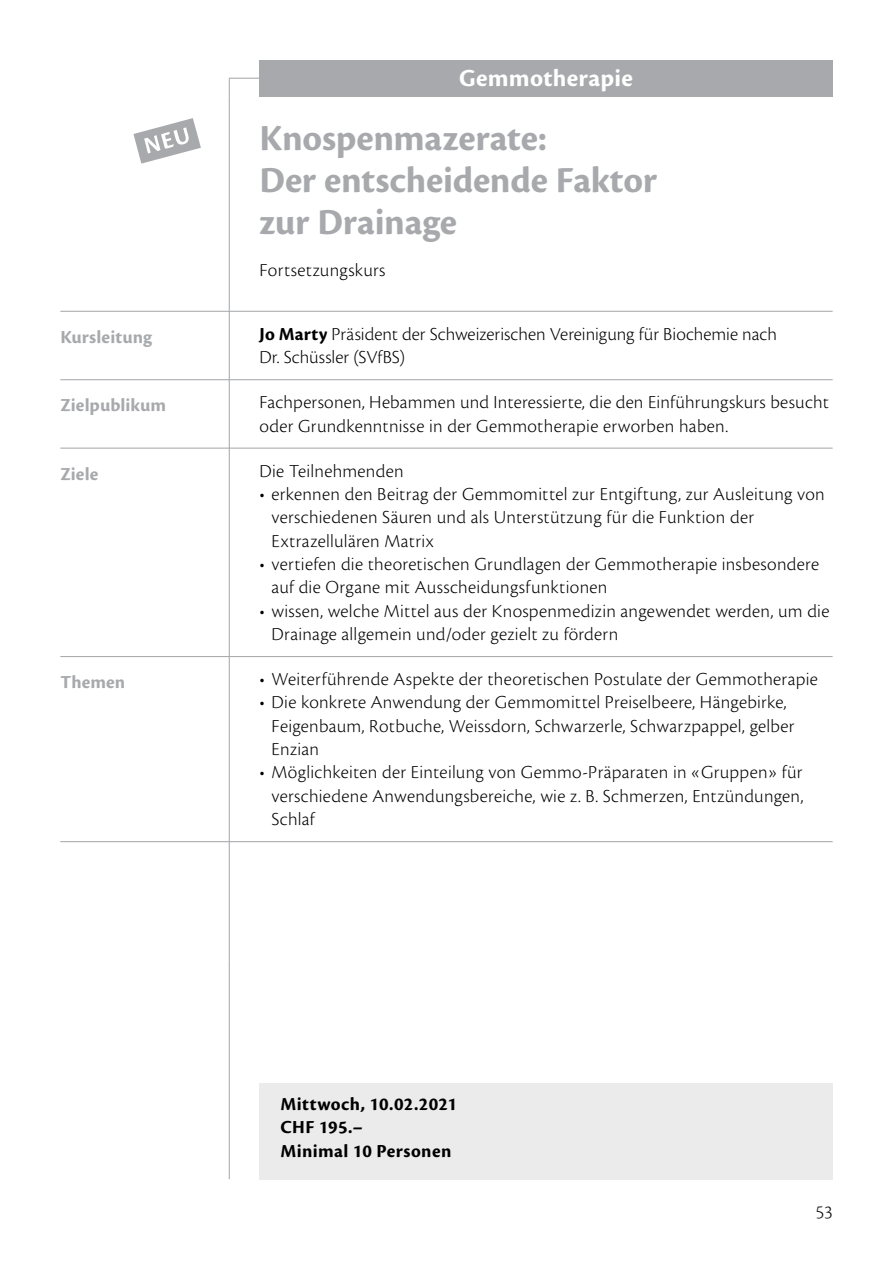
<style>
.page{position:relative;width:893px;height:1263px;background:#fff}
.page>*{position:absolute;margin:0;border:0;box-sizing:border-box;transform-origin:0 0}
.t1{font:700 38.25px/42.2px "Cronos Pro";letter-spacing:-.005em;color:#a7a9ac}
.t2{font:700 25.5px "Cronos Pro";letter-spacing:.01em;color:#fff}
.t3{font:300 19.05px/23.4px "Cronos Pro";letter-spacing:.015em;color:#000}
.t4{font:700 19.05px/23.4px "Cronos Pro";letter-spacing:.015em;color:#000}
.t5{font:700 19.05px "Cronos Pro";letter-spacing:.005em;color:#a7a9ac}
.s1{font-weight:700}
</style>
<div class="page">
<div style="left:259px;top:60px;width:574px;height:36px;background:#a7a9ac"></div>
<svg style="left:229px;top:79px;width:1px;height:17px"></svg>
<hr style="left:229px;top:96px;width:1px;height:215px;background:#a7a9ac">
<hr style="left:229px;top:78px;width:30px;height:1px;background:#a7a9ac">
<hr style="left:229px;top:311px;width:1px;height:649px;background:#a7a9ac">
<hr style="left:229px;top:960px;width:1px;height:219px;background:#a7a9ac">
<hr style="left:229px;top:841px;width:604px;height:1px;background:#a7a9ac">
<hr style="left:229px;top:656px;width:604px;height:1px;background:#a7a9ac">
<hr style="left:60px;top:379px;width:169px;height:1px;background:#a7a9ac">
<hr style="left:60px;top:448px;width:169px;height:1px;background:#a7a9ac">
<hr style="left:60px;top:656px;width:169px;height:1px;background:#a7a9ac">
<hr style="left:229px;top:448px;width:604px;height:1px;background:#a7a9ac">
<hr style="left:229px;top:311px;width:604px;height:1px;background:#a7a9ac">
<hr style="left:229px;top:379px;width:604px;height:1px;background:#a7a9ac">
<hr style="left:60px;top:841px;width:169px;height:1px;background:#a7a9ac">
<hr style="left:60px;top:311px;width:169px;height:1px;background:#a7a9ac">
<div style="left:259px;top:1083px;width:574px;height:96px;background:#ebebec"></div>
<h2 class="t2" style="left:459px;top:64px;width:175px">Gemmotherapie</h2>
<h1 class="t1" style="left:259px;top:118px;width:399px">Knospenmazerate:<br>Der entscheidende Faktor zur Drainage</h1>
<p class="t3" style="left:259px;top:259px;width:128px">Fortsetzungskurs</p>
<p class="t5" style="left:60px;top:326px;width:93px">Kursleitung</p>
<p class="t3" style="left:259px;top:322px;width:519px"><span class="s1">Jo Marty</span> Präsident der Schweizerischen Vereinigung für Biochemie nach<br>Dr. Schüssler (SVfBS)</p>
<p class="t5" style="left:60px;top:394px;width:107px">Zielpublikum</p>
<p class="t3" style="left:259px;top:390px;width:571px">Fachpersonen, Hebammen und Interessierte, die den Einführungskurs besucht oder Grundkenntnisse in der Gemmotherapie erworben haben.</p>
<p class="t5" style="left:60px;top:463px;width:40px">Ziele</p>
<p class="t3" style="left:259px;top:459px;width:146px">Die Teilnehmenden</p>
<p class="t3" style="left:272px;top:482px;width:555px;text-indent:-12px">• erkennen den Beitrag der Gemmomittel zur Entgiftung, zur Ausleitung von verschiedenen Säuren und als Unterstützung für die Funktion der<br>Extrazellulären Matrix</p>
<p class="t3" style="left:272px;top:552px;width:549px;text-indent:-12px">• vertiefen die theoretischen Grundlagen der Gemmotherapie insbesondere auf die Organe mit Ausscheidungsfunktionen</p>
<p class="t3" style="left:272px;top:599px;width:559px;text-indent:-12px">• wissen, welche Mittel aus der Knospenmedizin angewendet werden, um die<br>Drainage allgemein und/oder gezielt zu fördern</p>
<p class="t5" style="left:60px;top:671px;width:66px">Themen</p>
<p class="t3" style="left:259px;top:667px;width:560px">• Weiterführende Aspekte der theoretischen Postulate der Gemmotherapie</p>
<p class="t3" style="left:272px;top:691px;width:525px;text-indent:-12px">• Die konkrete Anwendung der Gemmomittel Preiselbeere, Hängebirke,<br>Feigenbaum, Rotbuche, Weissdorn, Schwarzerle, Schwarzpappel, gelber<br>Enzian</p>
<p class="t3" style="left:272px;top:761px;width:533px;text-align:justify;text-indent:-12px">• Möglichkeiten der Einteilung von Gemmo-Präparaten in «Gruppen» für verschiedene Anwendungsbereiche, wie z. B. Schmerzen, Entzündungen, Schlaf</p>
<p class="t4" style="left:281px;top:1092px;width:178px">Mittwoch, 10.02.2021<br>CHF 195.–<br>Minimal 10 Personen</p>
<p class="t3" style="left:816px;top:1200px;width:18px">53</p>
</div>
